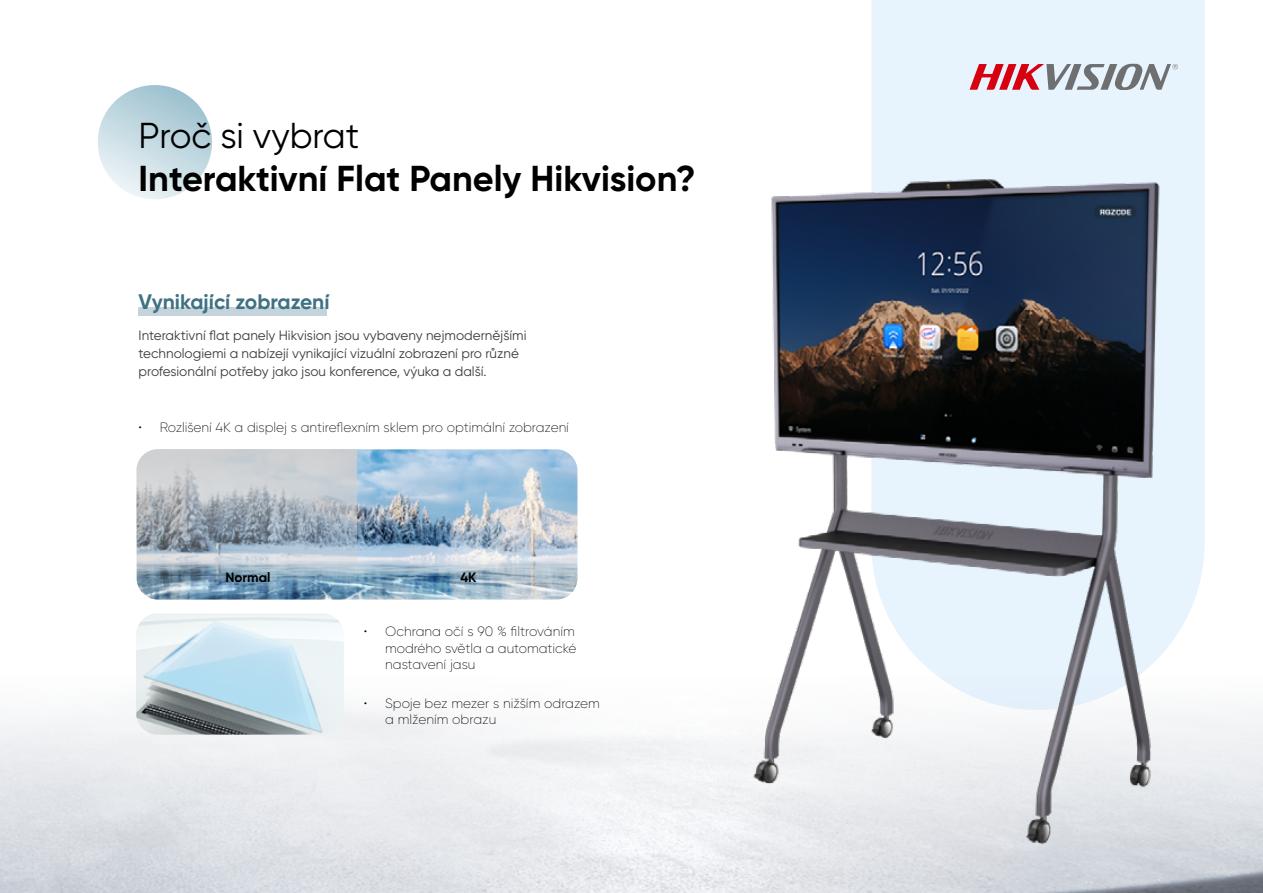
<style>
.page{position:relative;width:1263px;height:893px;background:#fff}
.page>*{position:absolute;margin:0;border:0;box-sizing:border-box;transform-origin:0 0}
.t1{font:700 36px "Gilroy";color:#000}
.t2{font:36px "Gilroy";color:#000}
.t3{font:700 21px "Gilroy";color:#3f7185}
.t4{font:13.5px/18px "Gilroy";color:#3b3b3b}
.t5{font:200 13.5px/16.2px "Gilroy";letter-spacing:-.005em;color:#000}
.t6{font:700 13.5px "Gilroy";color:#000}
</style>
<div class="page">
<img style="left:0;top:0;width:1px;height:893px">
<img style="left:1px;top:85px;width:1262px;height:808px">
<div style="left:871px;top:0;width:334px;height:141px;background:#e7f3fd"></div>
<img style="left:740px;top:141px;width:501px;height:711px">
<img style="left:136px;top:613px;width:208px;height:122px">
<img style="left:357px;top:449px;width:220px;height:151px">
<div style="left:139px;top:307px;width:188px;height:9px;background:#c5d4da"></div>
<svg style="left:136px;top:449px;width:221px;height:151px;background:#a7b4bf"></svg>
<svg style="left:98px;top:85px;width:114px;height:114px;background:#c4dae2"></svg>
<svg style="left:969px;top:64px;width:209px;height:26px;background:#bf9da6"></svg>
<h1 class="t2" style="left:139px;top:113px;width:222px">Proč si vybrat</h1>
<h1 class="t1" style="left:139px;top:156px;width:558px">Interaktivní Flat Panely Hikvision?</h1>
<h2 class="t3" style="left:139px;top:289px;width:192px">Vynikající zobrazení</h2>
<p class="t4" style="left:139px;top:326px;width:389px">Interaktivní flat panely Hikvision jsou vybaveny nejmodernějšími technologiemi a nabízejí vynikající vizuální zobrazení pro různé profesionální potřeby jako jsou konference, výuka a další.</p>
<p class="t5" style="left:139px;top:419px;width:432px">• Rozlišení 4K a displej s antireflexním sklem pro optimální zobrazení</p>
<p class="t6" style="left:225px;top:568px;width:47px">Normal</p>
<p class="t6" style="left:460px;top:569px;width:18px">4K</p>
<p class="t5" style="left:385px;top:623px;width:193px;text-align:justify;text-indent:-21px">• Ochrana očí s 90 % filtrováním modrého světla a automatické nastavení jasu</p>
<p class="t5" style="left:385px;top:695px;width:216px;text-indent:-21px">• Spoje bez mezer s nižším odrazem a mlžením obrazu</p>
</div>
